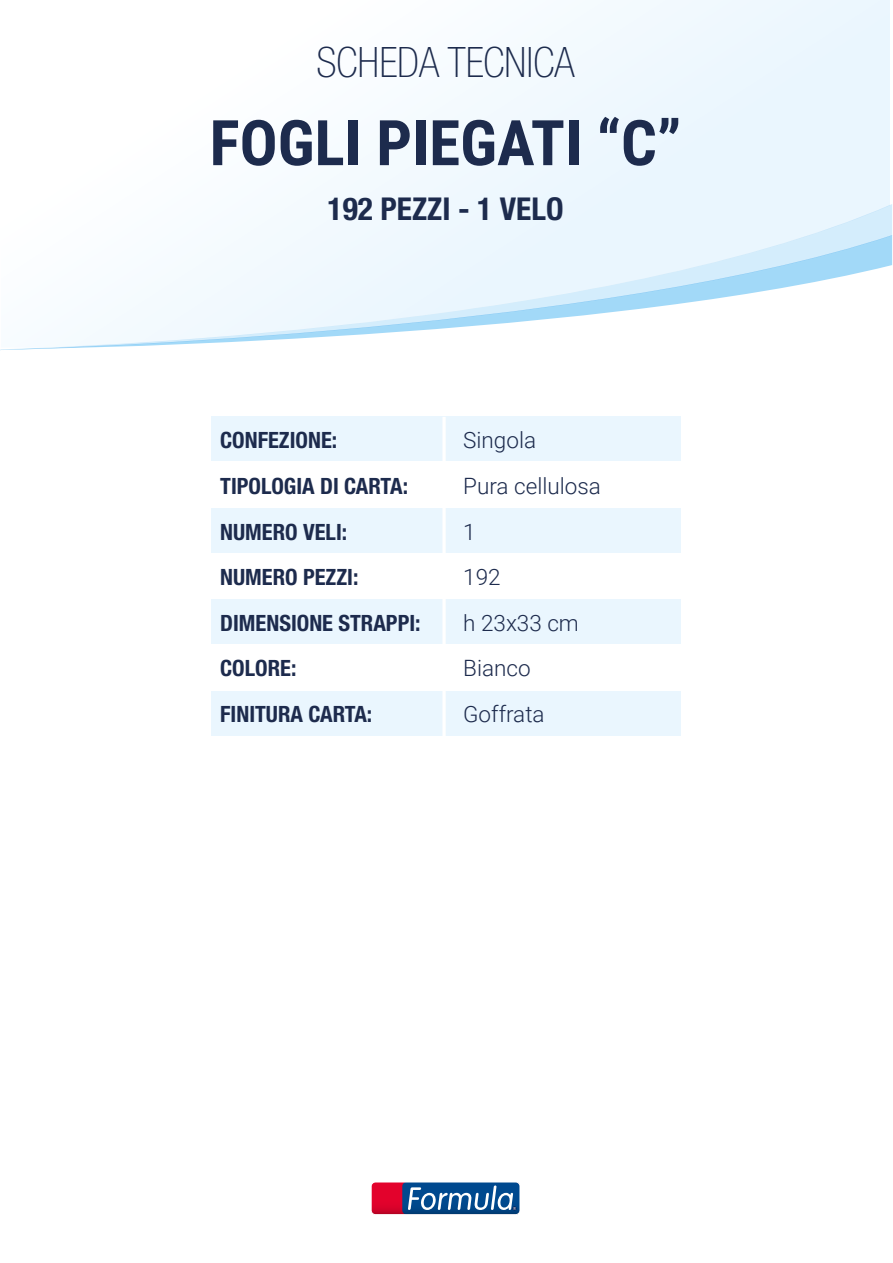
<style>
.page{position:relative;width:893px;height:1263px;background:#fff}
.page>*{position:absolute;margin:0;border:0;box-sizing:border-box;transform-origin:0 0}
.t1{font:700 63px "Roboto Condensed";color:#1d2b4d}
.t2{font:100 condensed 42px "Helvetica Neue LT Std";color:#1d2b4d}
.t3{font:700 condensed 31.5px "Helvetica Neue LT Std";color:#1d2b4d}
.t4{font:700 condensed 22.5px/45.6px "Helvetica Neue LT Std";color:#1d2b4d}
.t5{font:300 22.5px/45.6px "Roboto";color:#1d2b4d}
</style>
<div class="page">
<svg style="left:293px;top:0;width:597px;height:204px"></svg>
<svg style="left:0;top:204px;width:892px;height:147px;fill:#f1f9fe"></svg>
<div style="left:211px;top:417px;width:469px;height:44px;background:#eaf6fe"></div>
<div style="left:211px;top:508px;width:469px;height:44px;background:#eaf6fe"></div>
<div style="left:211px;top:600px;width:469px;height:44px;background:#eaf6fe"></div>
<div style="left:211px;top:691px;width:469px;height:44px;background:#eaf6fe"></div>
<hr style="left:442px;top:417px;width:4px;height:330px;background:#fff">
<svg style="left:373px;top:1183px;width:145px;height:30px"></svg>
<div style="left:371px;top:1181px;width:149px;height:34px;border:1px solid #fff;border-radius:4px"></div>
<h2 class="t2" style="left:316px;top:39px;width:260px">SCHEDA TECNICA</h2>
<h1 class="t1" style="left:210px;top:99px;width:473px">FOGLI PIEGATI “C”</h1>
<h3 class="t3" style="left:328px;top:189px;width:237px">192 PEZZI - 1 VELO</h3>
<p class="t4" style="left:220px;top:417px;width:189px">CONFEZIONE:<br>TIPOLOGIA DI CARTA:<br>NUMERO VELI:</p>
<p class="t5" style="left:463px;top:417px;width:139px">Singola<br>Pura cellulosa<br>1</p>
<p class="t4" style="left:220px;top:554px;width:140px">NUMERO PEZZI:</p>
<p class="t5" style="left:463px;top:553px;width:39px">192</p>
<p class="t4" style="left:220px;top:600px;width:202px">DIMENSIONE STRAPPI:</p>
<p class="t5" style="left:463px;top:599px;width:117px">h 23x33 cm</p>
<p class="t4" style="left:220px;top:645px;width:78px">COLORE:</p>
<p class="t5" style="left:463px;top:645px;width:69px">Bianco</p>
<p class="t4" style="left:220px;top:691px;width:154px">FINITURA CARTA:</p>
<p class="t5" style="left:463px;top:690px;width:83px">Goffrata</p>
</div>
